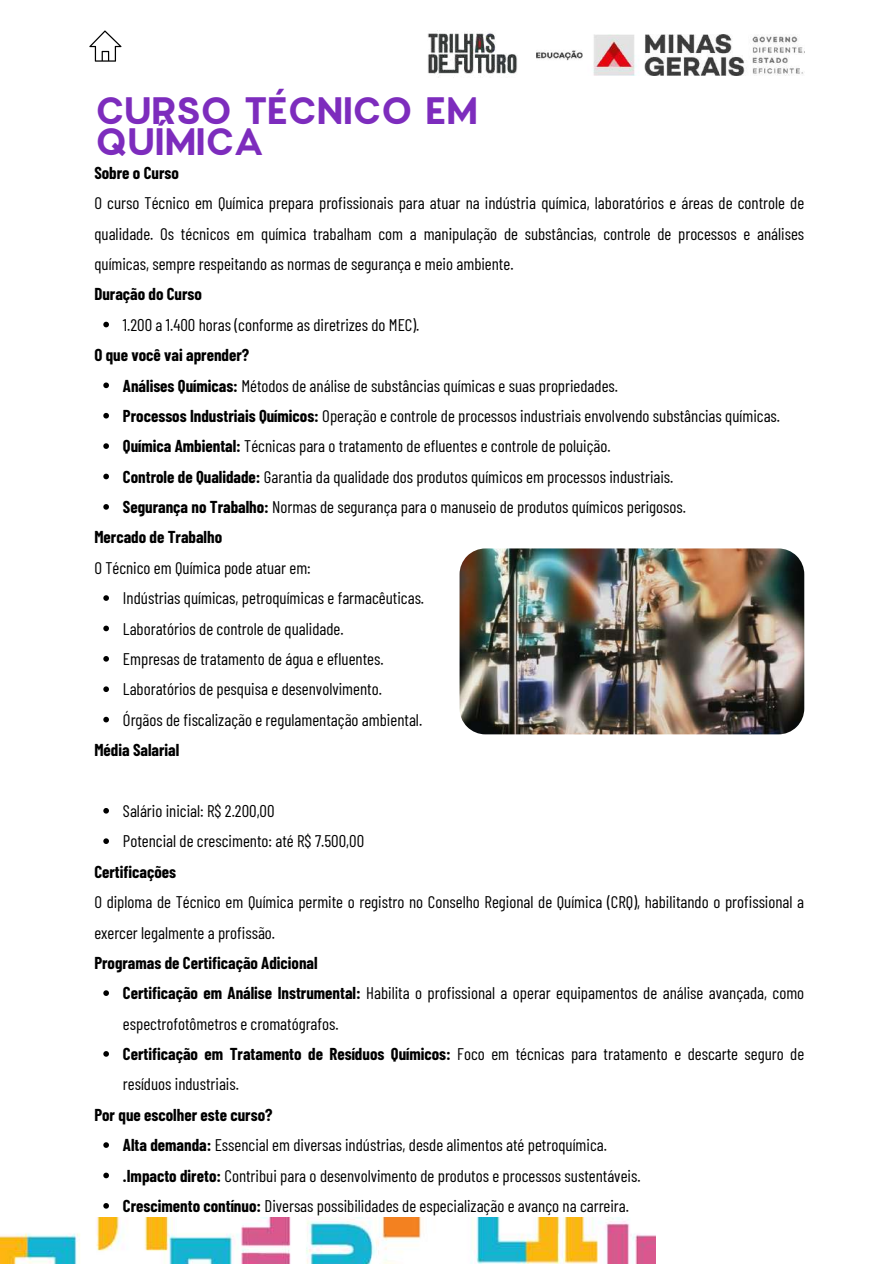
<style>
.page{position:relative;width:894px;height:1264px;background:#fff}
.page>*{position:absolute;margin:0;border:0;box-sizing:border-box;transform-origin:0 0}
.t1{font:700 37.5px/30.3px "Charlevoix Pro";letter-spacing:-.04em;color:#7d2cbd}
.t2{font:16.8px/30.3px "Barlow Condensed";color:#000}
.t3{font:700 16.8px "Barlow Condensed";color:#000}
.s1{font-weight:700}
</style>
<div class="page">
<img style="left:428px;top:30px;width:89px;height:48px">
<img style="left:536px;top:35px;width:267px;height:41px">
<img style="left:0;top:1217px;width:654px;height:46px">
<svg style="left:103px;top:322px;width:6px;height:5px"></svg>
<svg style="left:103px;top:382px;width:6px;height:6px"></svg>
<svg style="left:103px;top:413px;width:6px;height:5px"></svg>
<svg style="left:103px;top:443px;width:6px;height:6px"></svg>
<svg style="left:103px;top:473px;width:6px;height:6px"></svg>
<svg style="left:103px;top:504px;width:6px;height:5px"></svg>
<svg style="left:103px;top:595px;width:6px;height:6px"></svg>
<svg style="left:103px;top:625px;width:6px;height:6px"></svg>
<svg style="left:103px;top:656px;width:6px;height:5px"></svg>
<svg style="left:103px;top:686px;width:6px;height:6px"></svg>
<svg style="left:103px;top:716px;width:6px;height:6px"></svg>
<svg style="left:103px;top:808px;width:6px;height:5px"></svg>
<svg style="left:103px;top:838px;width:6px;height:6px"></svg>
<svg style="left:103px;top:990px;width:6px;height:5px"></svg>
<svg style="left:103px;top:1051px;width:6px;height:5px"></svg>
<svg style="left:103px;top:1142px;width:6px;height:5px"></svg>
<svg style="left:103px;top:1172px;width:6px;height:6px"></svg>
<svg style="left:103px;top:1203px;width:6px;height:5px"></svg>
<svg style="left:89px;top:30px;width:32px;height:32px"></svg>
<img style="left:459px;top:548px;width:345px;height:186px">
<h1 class="t1" style="left:94px;top:94px;width:385px">CURSO TÉCNICO EM<br>QUÍMICA</h1>
<p class="t3" style="left:94px;top:162px;width:86px">Sobre o Curso</p>
<p class="t2" style="left:94px;top:187px;width:711px;text-align:justify">O curso Técnico em Química prepara profissionais para atuar na indústria química, laboratórios e áreas de controle de qualidade. Os técnicos em química trabalham com a manipulação de substâncias, controle de processos e análises químicas, sempre respeitando as normas de segurança e meio ambiente.</p>
<p class="t3" style="left:94px;top:283px;width:109px">Duração do Curso</p>
<p class="t2" style="left:123px;top:309px;width:298px">1.200 a 1.400 horas (conforme as diretrizes do MEC).</p>
<p class="t3" style="left:94px;top:344px;width:156px">O que você vai aprender?</p>
<p class="t2" style="left:123px;top:369px;width:496px"><span class="s1">Análises Químicas:</span> Métodos de análise de substâncias químicas e suas propriedades.</p>
<p class="t2" style="left:123px;top:400px;width:658px"><span class="s1">Processos Industriais Químicos:</span> Operação e controle de processos industriais envolvendo substâncias químicas.</p>
<p class="t2" style="left:123px;top:430px;width:489px"><span class="s1">Química Ambiental:</span> Técnicas para o tratamento de efluentes e controle de poluição.</p>
<p class="t2" style="left:123px;top:461px;width:552px"><span class="s1">Controle de Qualidade:</span> Garantia da qualidade dos produtos químicos em processos industriais.</p>
<p class="t2" style="left:123px;top:491px;width:564px"><span class="s1">Segurança no Trabalho:</span> Normas de segurança para o manuseio de produtos químicos perigosos.</p>
<p class="t3" style="left:94px;top:526px;width:129px">Mercado de Trabalho</p>
<p class="t2" style="left:123px;top:552px;width:302px;text-indent:-29px">O Técnico em Química pode atuar em:<br>Indústrias químicas, petroquímicas e farmacêuticas.<br>Laboratórios de controle de qualidade.<br>Empresas de tratamento de água e efluentes.<br>Laboratórios de pesquisa e desenvolvimento.<br>Órgãos de fiscalização e regulamentação ambiental.</p>
<p class="t3" style="left:94px;top:739px;width:86px">Média Salarial</p>
<p class="t2" style="left:123px;top:795px;width:242px">Salário inicial: R$ 2.200,00<br>Potencial de crescimento: até R$ 7.500,00</p>
<p class="t3" style="left:94px;top:861px;width:83px">Certificações</p>
<p class="t2" style="left:94px;top:886px;width:711px">O diploma de Técnico em Química permite o registro no Conselho Regional de Química (CRQ), habilitando o profissional a exercer legalmente a profissão.</p>
<p class="t2" style="left:123px;top:947px;width:682px;text-indent:-29px"><span class="s1">Programas de Certificação Adicional<br>Certificação em Análise Instrumental:</span> Habilita o profissional a operar equipamentos de análise avançada, como espectrofotômetros e cromatógrafos.<br><span class="s1">Certificação em Tratamento de Resíduos Químicos:</span> Foco em técnicas para tratamento e descarte seguro de resíduos industriais.</p>
<p class="t2" style="left:123px;top:1098px;width:519px;text-indent:-29px"><span class="s1">Por que escolher este curso?<br>Alta demanda:</span> Essencial em diversas indústrias, desde alimentos até petroquímica. <span class="s1">.Impacto direto:</span> Contribui para o desenvolvimento de produtos e processos sustentáveis.<br><span class="s1">Crescimento contínuo:</span> Diversas possibilidades de especialização e avanço na carreira.</p>
</div>
